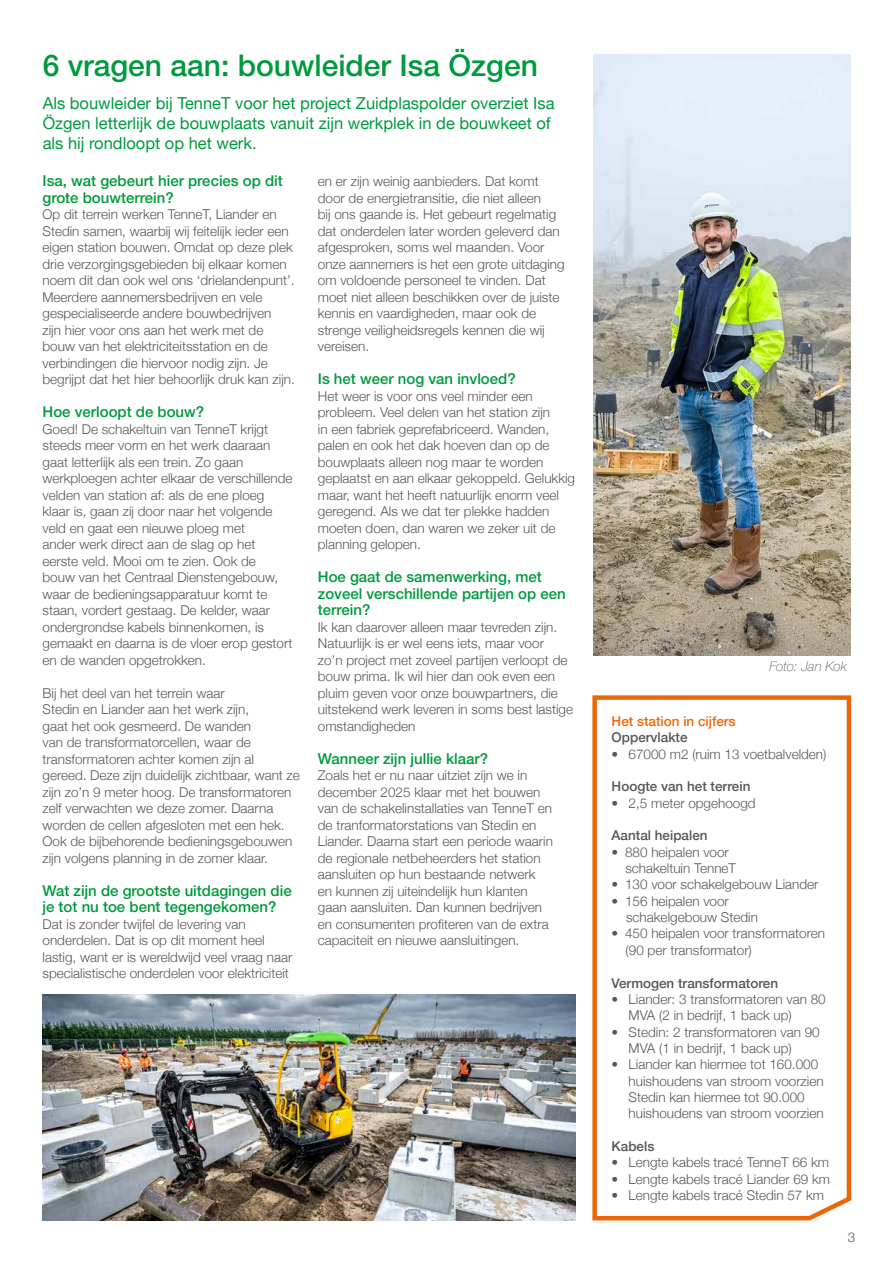
<style>
.page{position:relative;width:893px;height:1263px;background:#fff}
.page>*{position:absolute;margin:0;border:0;box-sizing:border-box;transform-origin:0 0}
.t1{font:500 30px "Helvetica Neue LT Pro";color:#009a3e}
.t2{font:16.5px/19.8px "Helvetica Neue";color:#009a3e}
.t3{font:500 15px/16.5px "Helvetica Neue LT Pro";color:#009a3e}
.t4{font:300 13.5px/16.5px "Helvetica Neue";color:#575756}
.t5{font:500 13.5px "Helvetica Neue";color:#575756}
.t6{font:500 13.5px "Helvetica Neue";color:#ec6608}
.t7{font:italic 100 13.5px "Helvetica Neue";color:#575756}
</style>
<div class="page">
<img style="left:43px;top:995px;width:532px;height:225px">
<svg style="left:592px;top:695px;width:260px;height:526px"></svg>
<img style="left:593px;top:55px;width:257px;height:601px">
<h1 class="t1" style="left:43px;top:48px;width:497px">6 vragen aan: bouwleider Isa Özgen</h1>
<p class="t2" style="left:43px;top:95px;width:513px">Als bouwleider bij TenneT voor het project Zuidplaspolder overziet Isa<br>Özgen letterlijk de bouwplaats vanuit zijn werkplek in de bouwkeet of als hij rondloopt op het werk.</p>
<p class="t3" style="left:43px;top:172px;width:242px">Isa, wat gebeurt hier precies op dit grote bouwterrein?</p>
<p class="t4" style="left:43px;top:205px;width:254px">Op dit terrein werken TenneT, Liander en Stedin samen, waarbij wij feitelijk ieder een eigen station bouwen. Omdat op deze plek drie verzorgingsgebieden bij elkaar komen noem dit dan ook wel ons ‘drielandenpunt’.<br>Meerdere aannemersbedrijven en vele gespecialiseerde andere bouwbedrijven<br>zijn hier voor ons aan het werk met de bouw van het elektriciteitsstation en de verbindingen die hiervoor nodig zijn. Je begrijpt dat het hier behoorlijk druk kan zijn.</p>
<p class="t3" style="left:43px;top:403px;width:163px">Hoe verloopt de bouw?</p>
<p class="t4" style="left:43px;top:419px;width:252px">Goed! De schakeltuin van TenneT krijgt steeds meer vorm en het werk daaraan gaat letterlijk als een trein. Zo gaan werkploegen achter elkaar de verschillende velden van station af: als de ene ploeg klaar is, gaan zij door naar het volgende veld en gaat een nieuwe ploeg met<br>ander werk direct aan de slag op het eerste veld. Mooi om te zien. Ook de<br>bouw van het Centraal Dienstengebouw, waar de bedieningsapparatuur komt te staan, vordert gestaag. De kelder, waar ondergrondse kabels binnenkomen, is gemaakt en daarna is de vloer erop gestort en de wanden opgetrokken.</p>
<p class="t4" style="left:43px;top:683px;width:259px">Bij het deel van het terrein waar<br>Stedin en Liander aan het werk zijn,<br>gaat het ook gesmeerd. De wanden<br>van de transformatorcellen, waar de transformatoren achter komen zijn al gereed. Deze zijn duidelijk zichtbaar, want ze zijn zo’n 9 meter hoog. De transformatoren zelf verwachten we deze zomer. Daarna worden de cellen afgesloten met een hek.<br>Ook de bijbehorende bedieningsgebouwen zijn volgens planning in de zomer klaar.</p>
<p class="t3" style="left:43px;top:882px;width:251px">Wat zijn de grootste uitdagingen die je tot nu toe bent tegengekomen?</p>
<p class="t4" style="left:43px;top:914px;width:251px">Dat is zonder twijfel de levering van onderdelen. Dat is op dit moment heel lastig, want er is wereldwijd veel vraag naar specialistische onderdelen voor elektriciteit</p>
<p class="t4" style="left:318px;top:172px;width:248px">en er zijn weinig aanbieders. Dat komt door de energietransitie, die niet alleen<br>bij ons gaande is. Het gebeurt regelmatig dat onderdelen later worden geleverd dan afgesproken, soms wel maanden. Voor onze aannemers is het een grote uitdaging om voldoende personeel te vinden. Dat moet niet alleen beschikken over de juiste kennis en vaardigheden, maar ook de strenge veiligheidsregels kennen die wij vereisen.</p>
<p class="t3" style="left:318px;top:370px;width:199px">Is het weer nog van invloed?</p>
<p class="t4" style="left:318px;top:386px;width:259px">Het weer is voor ons veel minder een probleem. Veel delen van het station zijn<br>in een fabriek geprefabriceerd. Wanden, palen en ook het dak hoeven dan op de bouwplaats alleen nog maar te worden geplaatst en aan elkaar gekoppeld. Gelukkig maar, want het heeft natuurlijk enorm veel geregend. Als we dat ter plekke hadden moeten doen, dan waren we zeker uit de planning gelopen.</p>
<p class="t3" style="left:318px;top:568px;width:249px">Hoe gaat de samenwerking, met zoveel verschillende partijen op een terrein?</p>
<p class="t4" style="left:318px;top:617px;width:257px">Ik kan daarover alleen maar tevreden zijn.<br>Natuurlijk is er wel eens iets, maar voor<br>zo’n project met zoveel partijen verloopt de bouw prima. Ik wil hier dan ook even een pluim geven voor onze bouwpartners, die uitstekend werk leveren in soms best lastige omstandigheden</p>
<p class="t3" style="left:318px;top:750px;width:172px">Wanneer zijn jullie klaar?</p>
<p class="t4" style="left:318px;top:766px;width:237px">Zoals het er nu naar uitziet zijn we in december 2025 klaar met het bouwen van de schakelinstallaties van TenneT en de tranformatorstations van Stedin en Liander. Daarna start een periode waarin de regionale netbeheerders het station aansluiten op hun bestaande netwerk en kunnen zij uiteindelijk hun klanten gaan aansluiten. Dan kunnen bedrijven en consumenten profiteren van de extra capaciteit en nieuwe aansluitingen.</p>
<p class="t7" style="left:769px;top:656px;width:79px">Foto: Jan Kok</p>
<p class="t6" style="left:612px;top:710px;width:126px">Het station in cijfers</p>
<p class="t5" style="left:612px;top:726px;width:78px">Oppervlakte</p>
<p class="t4" style="left:612px;top:744px;width:216px">• 67000 m2 (ruim 13 voetbalvelden)</p>
<p class="t5" style="left:612px;top:776px;width:140px">Hoogte van het terrein</p>
<p class="t4" style="left:612px;top:794px;width:146px">• 2,5 meter opgehoogd</p>
<p class="t5" style="left:612px;top:825px;width:98px">Aantal heipalen</p>
<p class="t4" style="left:625px;top:843px;width:112px;text-indent:-14px">• 880 heipalen voor schakeltuin TenneT</p>
<p class="t4" style="left:612px;top:875px;width:208px">• 130 voor schakelgebouw Liander</p>
<p class="t4" style="left:626px;top:892px;width:133px;text-indent:-15px">• 156 heipalen voor schakelgebouw Stedin</p>
<p class="t4" style="left:626px;top:924px;width:201px;text-indent:-14px">• 450 heipalen voor transformatoren (90 per transformator)</p>
<p class="t5" style="left:612px;top:972px;width:168px">Vermogen transformatoren</p>
<p class="t4" style="left:629px;top:990px;width:199px;text-indent:-17px">• Liander: 3 transformatoren van 80<br>MVA (2 in bedrijf, 1 back up)</p>
<p class="t4" style="left:629px;top:1022px;width:193px;text-indent:-17px">• Stedin: 2 transformatoren van 90<br>MVA (1 in bedrijf, 1 back up)</p>
<p class="t4" style="left:629px;top:1055px;width:197px;text-indent:-17px">• Liander kan hiermee tot 160.000 huishoudens van stroom voorzien<br>Stedin kan hiermee tot 90.000 huishoudens van stroom voorzien</p>
<p class="t5" style="left:612px;top:1135px;width:44px">Kabels</p>
<p class="t4" style="left:612px;top:1153px;width:219px">• Lengte kabels tracé TenneT 66 km</p>
<p class="t4" style="left:612px;top:1170px;width:220px">• Lengte kabels tracé Liander 69 km</p>
<p class="t4" style="left:612px;top:1186px;width:214px">• Lengte kabels tracé Stedin 57 km</p>
<p class="t4" style="left:848px;top:1228px;width:9px">3</p>
</div>
